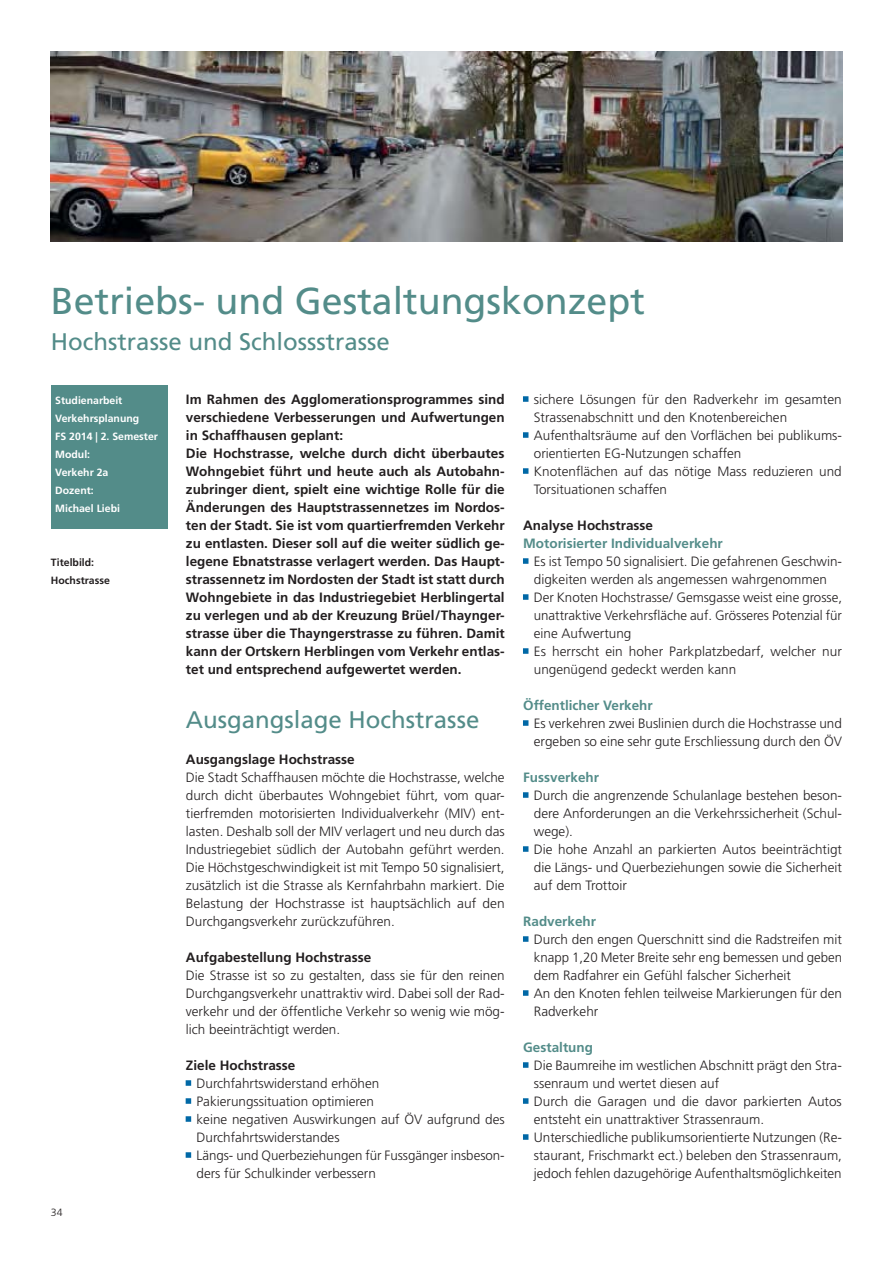
<style>
.page{position:relative;width:893px;height:1263px;background:#fff}
.page>*{position:absolute;margin:0;border:0;box-sizing:border-box;transform-origin:0 0}
.t1{font:37.5px "Frutiger LT Pro";color:#538c89}
.t2{font:24px "Frutiger LT Pro";color:#538c89}
.t3{font:300 13.5px/18px "Frutiger LT Pro";color:#231f20;text-align:justify}
.t4{font:700 13.5px/18px "Frutiger LT Pro";color:#231f20}
.t5{font:700 13.5px "Frutiger LT Pro";color:#538c89}
.t6{font:700 10.5px/18px "Frutiger LT Pro";color:#fff}
.t7{font:700 10.5px/18px "Frutiger LT Pro";color:#231f20}
.t8{font:300 10.5px "Frutiger LT Pro";color:#231f20}
</style>
<div class="page">
<svg style="left:186px;top:1080px;width:5px;height:6px"></svg>
<svg style="left:186px;top:1098px;width:5px;height:6px"></svg>
<svg style="left:186px;top:1116px;width:5px;height:6px"></svg>
<svg style="left:186px;top:1152px;width:5px;height:6px"></svg>
<svg style="left:523px;top:396px;width:5px;height:6px"></svg>
<svg style="left:523px;top:432px;width:5px;height:6px"></svg>
<svg style="left:523px;top:468px;width:5px;height:6px"></svg>
<svg style="left:523px;top:558px;width:5px;height:6px"></svg>
<svg style="left:523px;top:594px;width:5px;height:6px"></svg>
<svg style="left:523px;top:648px;width:5px;height:6px"></svg>
<svg style="left:523px;top:720px;width:5px;height:6px"></svg>
<svg style="left:523px;top:792px;width:5px;height:6px"></svg>
<svg style="left:523px;top:846px;width:5px;height:6px"></svg>
<svg style="left:523px;top:936px;width:5px;height:6px"></svg>
<svg style="left:523px;top:990px;width:5px;height:6px"></svg>
<svg style="left:523px;top:1062px;width:5px;height:6px"></svg>
<svg style="left:523px;top:1098px;width:5px;height:6px"></svg>
<svg style="left:523px;top:1134px;width:5px;height:6px"></svg>
<div style="left:51px;top:386px;width:116px;height:143px;background:#538c89"></div>
<img style="left:51px;top:51px;width:791px;height:191px">
<h1 class="t1" style="left:51px;top:287px;width:595px">Betriebs- und Gestaltungskonzept</h1>
<h2 class="t2" style="left:51px;top:333px;width:340px">Hochstrasse und Schlossstrasse</h2>
<p class="t6" style="left:55px;top:392px;width:104px">Studienarbeit<br>Verkehrsplanung<br>FS 2014 | 2. Semester<br>Modul:<br>Verkehr 2a<br>Dozent:<br>Michael Liebi</p>
<p class="t7" style="left:51px;top:554px;width:60px">Titelbild:<br>Hochstrasse</p>
<p class="t8" style="left:51px;top:1208px;width:13px">34</p>
<p class="t4" style="left:186px;top:392px;width:320px">Im Rahmen des Agglomerationsprogrammes sind verschiedene Verbesserungen und Aufwertungen in Schaffhausen geplant:<br>Die Hochstrasse, welche durch dicht überbautes Wohngebiet führt und heute auch als Autobahn&shy;zubringer dient, spielt eine wichtige Rolle für die Änderungen des Hauptstrassennetzes im Nordos&shy;ten der Stadt. Sie ist vom quartierfremden Verkehr zu entlasten. Dieser soll auf die weiter südlich ge&shy;legene Ebnatstrasse verlagert werden. Das Haupt&shy;strassennetz im Nordosten der Stadt ist statt durch Wohngebiete in das Industriegebiet Herblingertal zu verlegen und ab der Kreuzung Brüel / Thaynger&shy;strasse über die Thayngerstrasse zu führen. Damit kann der Ortskern Herblingen vom Verkehr entlas&shy;tet und entsprechend aufgewertet werden.</p>
<h2 class="t2" style="left:186px;top:711px;width:295px">Ausgangslage Hochstrasse</h2>
<p class="t4" style="left:186px;top:752px;width:170px">Ausgangslage Hochstrasse</p>
<p class="t3" style="left:186px;top:770px;width:320px">Die Stadt Schaffhausen möchte die Hochstrasse, welche durch dicht überbautes Wohngebiet führt, vom quar&shy;tierfremden motorisierten Individualverkehr (MIV) ent&shy;lasten. Deshalb soll der MIV verlagert und neu durch das Industriegebiet südlich der Autobahn geführt werden.<br>Die Höchstgeschwindigkeit ist mit Tempo 50 signalisiert, zusätzlich ist die Strasse als Kernfahrbahn markiert. Die Belastung der Hochstrasse ist hauptsächlich auf den Durchgangsverkehr zurückzuführen.</p>
<p class="t4" style="left:186px;top:950px;width:187px">Aufgabestellung Hochstrasse</p>
<p class="t3" style="left:186px;top:968px;width:320px">Die Strasse ist so zu gestalten, dass sie für den reinen Durchgangsverkehr unattraktiv wird. Dabei soll der Rad&shy;verkehr und der öffentliche Verkehr so wenig wie mög&shy;lich beeinträchtigt werden.</p>
<p class="t4" style="left:186px;top:1058px;width:111px">Ziele Hochstrasse</p>
<p class="t3" style="left:186px;top:1076px;width:195px"><sup>.</sup> Durchfahrtswiderstand erhöhen</p>
<p class="t3" style="left:186px;top:1094px;width:190px"><sup>.</sup> Pakierungssituation optimieren</p>
<p class="t3" style="left:186px;top:1112px;width:320px"><sup>.</sup> keine negativen Auswirkungen auf ÖV aufgrund des</p>
<p class="t3" style="left:197px;top:1130px;width:145px">Durchfahrtswiderstandes</p>
<p class="t3" style="left:186px;top:1148px;width:320px"><sup>.</sup> Längs- und Querbeziehungen für Fussgänger insbeson-</p>
<p class="t3" style="left:197px;top:1166px;width:181px">ders für Schulkinder verbessern</p>
<p class="t3" style="left:523px;top:392px;width:320px"><sup>.</sup> sichere Lösungen für den Radverkehr im gesamten</p>
<p class="t3" style="left:534px;top:410px;width:255px">Strassenabschnitt und den Knotenbereichen</p>
<p class="t3" style="left:523px;top:428px;width:320px"><sup>.</sup> Aufenthaltsräume auf den Vorflächen bei publikums-</p>
<p class="t3" style="left:534px;top:446px;width:209px">orientierten EG-Nutzungen schaffen</p>
<p class="t3" style="left:523px;top:464px;width:320px"><sup>.</sup> Knotenflächen auf das nötige Mass reduzieren und</p>
<p class="t3" style="left:534px;top:482px;width:135px">Torsituationen schaffen</p>
<p class="t4" style="left:523px;top:518px;width:131px">Analyse Hochstrasse</p>
<p class="t5" style="left:523px;top:538px;width:201px">Motorisierter Individualverkehr</p>
<p class="t3" style="left:523px;top:554px;width:320px"><sup>.</sup> Es ist Tempo 50 signalisiert. Die gefahrenen Geschwin-</p>
<p class="t3" style="left:534px;top:572px;width:295px">digkeiten werden als angemessen wahrgenommen</p>
<p class="t3" style="left:523px;top:590px;width:320px"><sup>.</sup> Der Knoten Hochstrasse / Gemsgasse weist eine grosse,</p>
<p class="t3" style="left:534px;top:608px;width:310px">unattraktive Verkehrsfläche auf. Grösseres Potenzial für</p>
<p class="t3" style="left:534px;top:626px;width:99px">eine Aufwertung</p>
<p class="t3" style="left:523px;top:644px;width:320px"><sup>.</sup> Es herrscht ein hoher Parkplatzbedarf, welcher nur</p>
<p class="t3" style="left:534px;top:662px;width:204px">ungenügend gedeckt werden kann</p>
<p class="t5" style="left:523px;top:700px;width:131px">Öffentlicher Verkehr</p>
<p class="t3" style="left:523px;top:716px;width:320px"><sup>.</sup> Es verkehren zwei Buslinien durch die Hochstrasse und</p>
<p class="t3" style="left:534px;top:734px;width:310px">ergeben so eine sehr gute Erschliessung durch den ÖV</p>
<p class="t5" style="left:523px;top:772px;width:77px">Fussverkehr</p>
<p class="t3" style="left:523px;top:788px;width:320px"><sup>.</sup> Durch die angrenzende Schulanlage bestehen beson-</p>
<p class="t3" style="left:534px;top:806px;width:310px">dere Anforderungen an die Verkehrssicherheit (Schul-</p>
<p class="t3" style="left:534px;top:824px;width:41px">wege).</p>
<p class="t3" style="left:523px;top:842px;width:320px"><sup>.</sup> Die hohe Anzahl an parkierten Autos beeinträchtigt</p>
<p class="t3" style="left:534px;top:860px;width:310px">die Längs- und Querbeziehungen sowie die Sicherheit</p>
<p class="t3" style="left:534px;top:878px;width:95px">auf dem Trottoir</p>
<p class="t5" style="left:523px;top:916px;width:74px">Radverkehr</p>
<p class="t3" style="left:523px;top:932px;width:320px"><sup>.</sup> Durch den engen Querschnitt sind die Radstreifen mit</p>
<p class="t3" style="left:534px;top:950px;width:310px">knapp 1,20 Meter Breite sehr eng bemessen und geben</p>
<p class="t3" style="left:534px;top:968px;width:259px">dem Radfahrer ein Gefühl falscher Sicherheit</p>
<p class="t3" style="left:523px;top:986px;width:320px"><sup>.</sup> An den Knoten fehlen teilweise Markierungen für den</p>
<p class="t3" style="left:534px;top:1004px;width:66px">Radverkehr</p>
<p class="t5" style="left:523px;top:1042px;width:71px">Gestaltung</p>
<p class="t3" style="left:523px;top:1058px;width:320px"><sup>.</sup> Die Baumreihe im westlichen Abschnitt prägt den Stra-</p>
<p class="t3" style="left:534px;top:1076px;width:187px">ssenraum und wertet diesen auf</p>
<p class="t3" style="left:523px;top:1094px;width:320px"><sup>.</sup> Durch die Garagen und die davor parkierten Autos</p>
<p class="t3" style="left:534px;top:1112px;width:232px">entsteht ein unattraktiver Strassenraum.</p>
<p class="t3" style="left:523px;top:1130px;width:320px"><sup>.</sup> Unterschiedliche publikumsorientierte Nutzungen (Re-</p>
<p class="t3" style="left:534px;top:1148px;width:310px">staurant, Frischmarkt ect.) beleben den Strassenraum,</p>
<p class="t3" style="left:534px;top:1166px;width:309px">jedoch fehlen dazugehörige Aufenthaltsmöglichkeiten</p>
</div>
